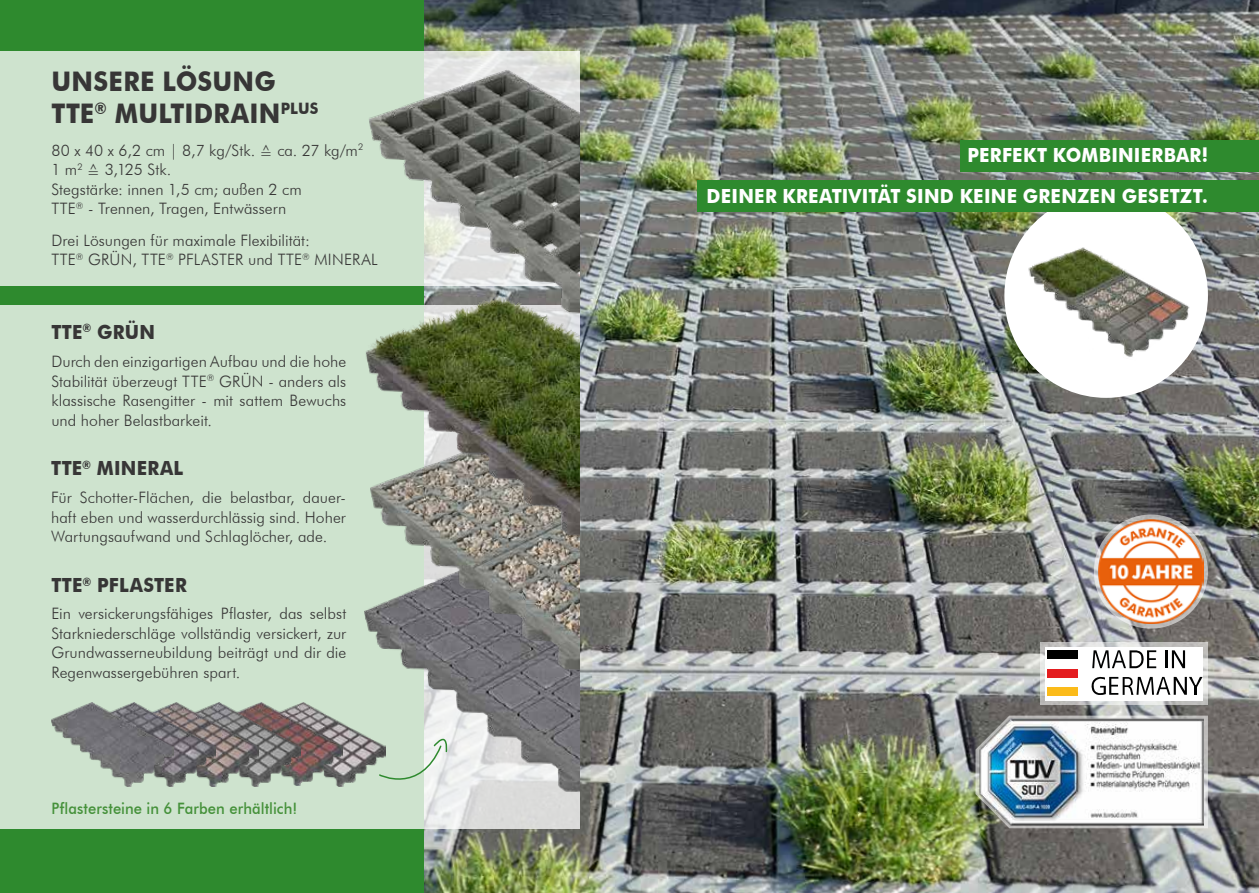
<style>
.page{position:relative;width:1259px;height:893px;background:#fff}
.page>*{position:absolute;margin:0;border:0;box-sizing:border-box;transform-origin:0 0}
.t1{font:700 27px/32.4px "Futura BT";letter-spacing:.01em;color:#373636;scale:.94 1}
.t2{font:700 19.5px/40.3px "Futura BT";letter-spacing:.015em;color:#fff;text-align:right;scale:.94 1}
.t3{font:700 19.5px "Futura BT";letter-spacing:.015em;color:#373636;scale:.94 1}
.t4{font:300 15.75px/19.5px "Futura BT";letter-spacing:.005em;color:#373636;text-align:justify}
.t5{font:500 15.75px "Futura BT";letter-spacing:.005em;color:#45913a;scale:.94 1}
.s1{font-family:"Lucida Sans Unicode";font-weight:400}
</style>
<div class="page">
<img style="left:423px;top:0;width:836px;height:893px">
<div style="left:0;top:0;width:423px;height:893px;background:#2e8a2e"></div>
<div style="left:1004px;top:193px;width:204px;height:205px;background:#fff;border-radius:50%"></div>
<div style="left:960px;top:140px;width:299px;height:31px;background:#2e8a2e"></div>
<div style="left:697px;top:180px;width:562px;height:32px;background:#2e8a2e"></div>
<svg style="left:1040px;top:642px;width:168px;height:63px;background:#cccdcb"></svg>
<div style="left:1045px;top:647px;width:158px;height:54px;background:#fff"></div>
<div style="left:1047px;top:650px;width:31px;height:9px;background:#000"></div>
<div style="left:1047px;top:669px;width:31px;height:9px;background:#e41d20"></div>
<div style="left:1047px;top:688px;width:31px;height:8px;background:#fbbb1a"></div>
<svg style="left:1165px;top:650px;width:20px;height:18px"></svg>
<svg style="left:1092px;top:650px;width:64px;height:18px"></svg>
<svg style="left:1091px;top:677px;width:111px;height:18px"></svg>
<svg style="left:1203px;top:716px;width:5px;height:112px"></svg>
<img style="left:972px;top:714px;width:231px;height:116px">
<img style="left:1008px;top:236px;width:190px;height:128px">
<svg style="left:1094px;top:514px;width:114px;height:115px"></svg>
<img style="left:1098px;top:519px;width:105px;height:105px">
<div style="left:0;top:51px;width:580px;height:234px;background:#cee3ce"></div>
<div style="left:0;top:305px;width:580px;height:524px;background:#cee3ce"></div>
<img style="left:424px;top:556px;width:156px;height:266px">
<svg style="left:385px;top:738px;width:64px;height:57px"></svg>
<img style="left:364px;top:547px;width:215px;height:172px">
<img style="left:369px;top:40px;width:211px;height:240px">
<img style="left:343px;top:280px;width:237px;height:267px">
<img style="left:343px;top:702px;width:42px;height:84px">
<img style="left:300px;top:702px;width:43px;height:84px">
<img style="left:258px;top:702px;width:42px;height:84px">
<img style="left:216px;top:702px;width:42px;height:84px">
<img style="left:173px;top:702px;width:43px;height:84px">
<img style="left:51px;top:702px;width:122px;height:84px">
<h1 class="t1" style="left:51px;top:65px;width:286px">UNSERE LÖSUNG<br>TTE<sup>®</sup> MULTIDRAIN<sup>PLUS</sup></h1>
<p class="t4" style="left:51px;top:140px;width:313px;text-align:left">80 x 40 x 6,2 cm | 8,7 kg/Stk. <span class="s1">≙</span> ca. 27 kg/m<sup>2<br></sup>1 m<sup>2</sup> <span class="s1">≙</span> 3,125 Stk.<br>Stegstärke: innen 1,5 cm; außen 2 cm<br>TTE<sup>®</sup> - Trennen, Tragen, Entwässern</p>
<p class="t4" style="left:51px;top:230px;width:328px">Drei Lösungen für maximale Flexibilität:<br>TTE<sup>®</sup> GRÜN, TTE<sup>®</sup> PFLASTER und TTE<sup>®</sup> MINERAL</p>
<p class="t3" style="left:51px;top:320px;width:112px">TTE<sup>®</sup> GRÜN</p>
<p class="t4" style="left:51px;top:352px;width:296px">Durch den einzigartigen Aufbau und die hohe Stabilität überzeugt TTE<sup>®</sup> GRÜN - anders als klassische Rasengitter - mit sattem Bewuchs und hoher Belastbarkeit.</p>
<p class="t3" style="left:51px;top:457px;width:142px">TTE<sup>®</sup> MINERAL</p>
<p class="t4" style="left:51px;top:488px;width:296px">Für Schotter-Flächen, die belastbar, dauer&shy;haft eben und wasserdurchlässig sind. Hoher Wartungsaufwand und Schlaglöcher, ade.</p>
<p class="t3" style="left:51px;top:574px;width:146px">TTE<sup>®</sup> PFLASTER</p>
<p class="t4" style="left:51px;top:604px;width:296px">Ein versickerungsfähiges Pflaster, das selbst Starkniederschläge vollständig versickert, zur Grundwasserneubildung beiträgt und dir die Regenwassergebühren spart.</p>
<p class="t5" style="left:51px;top:799px;width:263px">Pflastersteine in 6 Farben erhältlich!</p>
<p class="t2" style="left:706px;top:135px;width:535px">PERFEKT KOMBINIERBAR!<br>DEINER KREATIVITÄT SIND KEINE GRENZEN GESETZT.</p>
</div>
